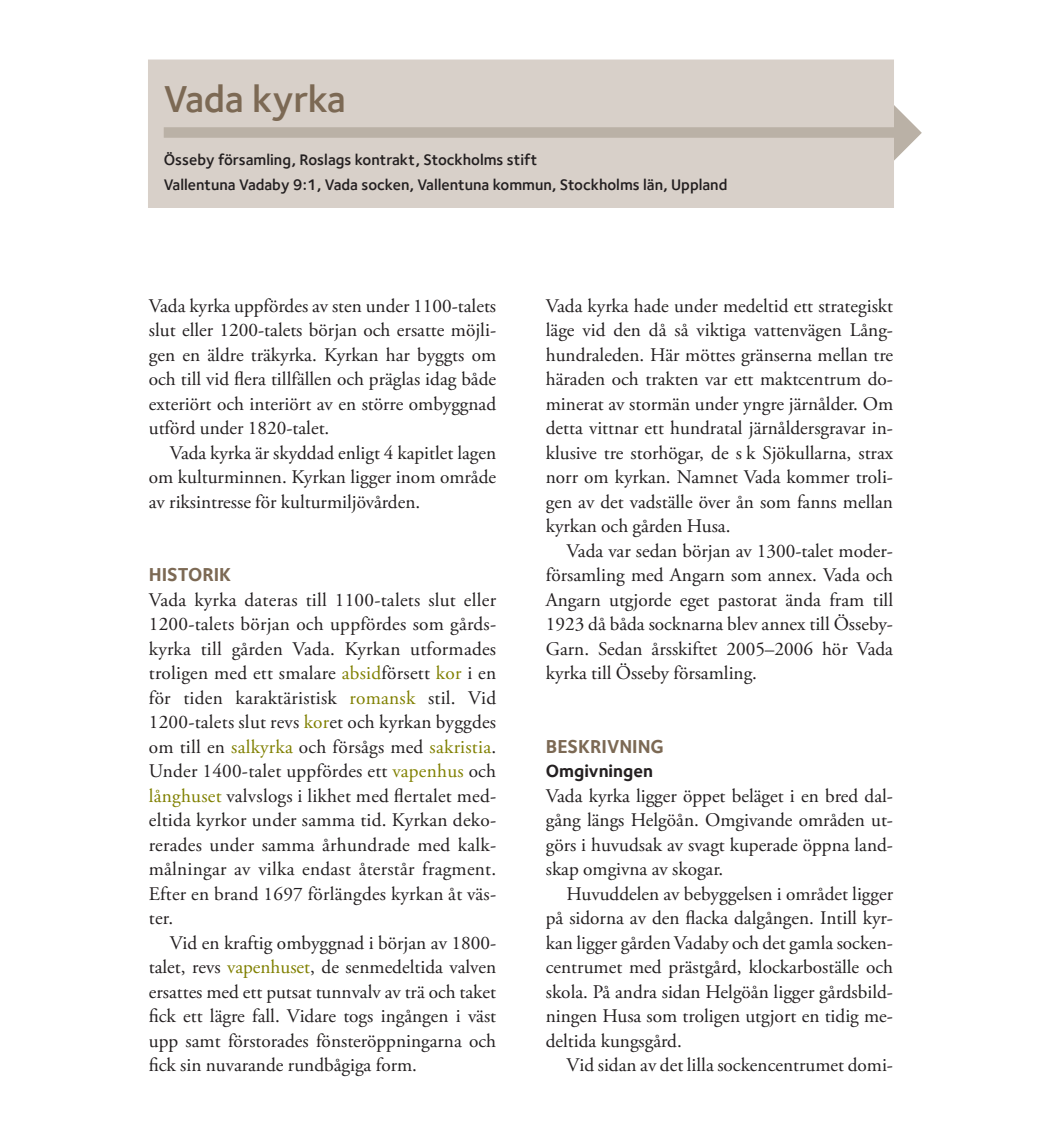
<style>
.page{position:relative;width:1042px;height:1141px;background:#fff}
.page>*{position:absolute;margin:0;border:0;box-sizing:border-box;transform-origin:0 0}
.Rubrik_1_Kyrknamn_Li{font:600 38.5px "Foundry Sterling";letter-spacing:-.01em;color:#7c6954}
.Bröd_utan_indrag{font:19.25px/24.5px "Adobe Garamond Pro";color:#231f20;text-align:justify}
.Bröd_med_indrag{font:19.25px/24.5px "Adobe Garamond Pro";color:#231f20;text-align:justify}
.Rubrik_2_VERSALER_FÄ{font:700 19.25px "Foundry Sterling";color:#7c6954}
.Rubrik_3_gemena_svar{font:700 18.03px "Foundry Sterling";color:#231f20}
.Ingress{font:600 15.75px "Foundry Sterling";color:#231f20}
.s1{color:#808000}
</style>
<div class="page">
<svg style="left:894px;top:105px;width:28px;height:56px"></svg>
<div style="left:148px;top:60px;width:746px;height:148px;background:#d8d0c9"></div>
<div style="left:164px;top:127px;width:744px;height:11px;background:#bab1a6"></div>
<p class="Rubrik_1_Kyrknamn_Li" style="left:164px;top:76px;width:184px">Vada kyrka</p>
<p class="Ingress" style="left:164px;top:151px;width:375px">Össeby församling, Roslags kontrakt, Stockholms stift</p>
<p class="Ingress" style="left:164px;top:175px;width:565px">Vallentuna Vadaby 9:1, Vada socken, Vallentuna kommun, Stockholms län, Uppland</p>
<p class="Bröd_utan_indrag" style="left:149px;top:294px;width:349px">Vada kyrka uppfördes av sten under 1100-talets slut eller 1200-talets början och ersatte möjli&shy;gen en äldre träkyrka. Kyrkan har byggts om och till vid flera tillfällen och präglas idag både exteriört och interiört av en större ombyggnad utförd under 1820-talet.</p>
<p class="Bröd_med_indrag" style="left:149px;top:441px;width:349px;text-indent:21px">Vada kyrka är skyddad enligt 4 kapitlet lagen om kulturminnen. Kyrkan ligger inom område av riksintresse för kulturmiljövården.</p>
<p class="Rubrik_2_VERSALER_FÄ" style="left:149px;top:563px;width:84px">HISTORIK</p>
<p class="Bröd_utan_indrag" style="left:149px;top:588px;width:349px">Vada kyrka dateras till 1100-talets slut eller 1200-talets början och uppfördes som gårds&shy;kyrka till gården Vada. Kyrkan utformades troligen med ett smalare <span class="s1">absid</span>försett <span class="s1">kor</span> i en för tiden karaktäristisk <span class="s1">romansk</span> stil. Vid 1200-talets slut revs <span class="s1">kor</span>et och kyrkan byggdes om till en <span class="s1">salkyrka</span> och försågs med <span class="s1">sakristia</span>.<br>Under 1400-talet uppfördes ett <span class="s1">vapenhus</span> och <span class="s1">långhuset</span> valvslogs i likhet med flertalet med&shy;eltida kyrkor under samma tid. Kyrkan deko&shy;rerades under samma århundrade med kalk&shy;målningar av vilka endast återstår fragment.<br>Efter en brand 1697 förlängdes kyrkan åt väs&shy;ter.</p>
<p class="Bröd_med_indrag" style="left:149px;top:931px;width:349px;text-indent:21px">Vid en kraftig ombyggnad i början av 1800- talet, revs <span class="s1">vapenhuset</span>, de senmedeltida valven ersattes med ett putsat tunnvalv av trä och taket fick ett lägre fall. Vidare togs ingången i väst upp samt förstorades fönsteröppningarna och fick sin nuvarande rundbågiga form.</p>
<p class="Bröd_utan_indrag" style="left:546px;top:294px;width:349px">Vada kyrka hade under medeltid ett strategiskt läge vid den då så viktiga vattenvägen Lång&shy;hundraleden. Här möttes gränserna mellan tre häraden och trakten var ett maktcentrum do&shy;minerat av stormän under yngre järnålder. Om detta vittnar ett hundratal järnåldersgravar in&shy;klusive tre storhögar, de s k Sjökullarna, strax norr om kyrkan. Namnet Vada kommer troli&shy;gen av det vadställe över ån som fanns mellan kyrkan och gården Husa.</p>
<p class="Bröd_med_indrag" style="left:546px;top:539px;width:349px;text-indent:21px">Vada var sedan början av 1300-talet moder&shy;församling med Angarn som annex. Vada och Angarn utgjorde eget pastorat ända fram till 1923 då båda socknarna blev annex till Össeby-Garn. Sedan årsskiftet 2005–2006 hör Vada kyrka till Össeby församling.</p>
<p class="Rubrik_2_VERSALER_FÄ" style="left:546px;top:735px;width:120px">BESKRIVNING</p>
<p class="Rubrik_3_gemena_svar" style="left:546px;top:760px;width:109px">Omgivningen</p>
<p class="Bröd_utan_indrag" style="left:546px;top:784px;width:349px">Vada kyrka ligger öppet beläget i en bred dal&shy;gång längs Helgöån. Omgivande områden ut&shy;görs i huvudsak av svagt kuperade öppna land&shy;skap omgivna av skogar.</p>
<p class="Bröd_med_indrag" style="left:546px;top:882px;width:349px;text-indent:21px">Huvuddelen av bebyggelsen i området ligger på sidorna av den flacka dalgången. Intill kyr&shy;kan ligger gården Vadaby och det gamla socken&shy;centrumet med prästgård, klockarboställe och skola. På andra sidan Helgöån ligger gårdsbild&shy;ningen Husa som troligen utgjort en tidig me&shy;deltida kungsgård.</p>
<p class="Bröd_med_indrag" style="left:566px;top:1053px;width:328px">Vid sidan av det lilla sockencentrumet domi-</p>
</div>
